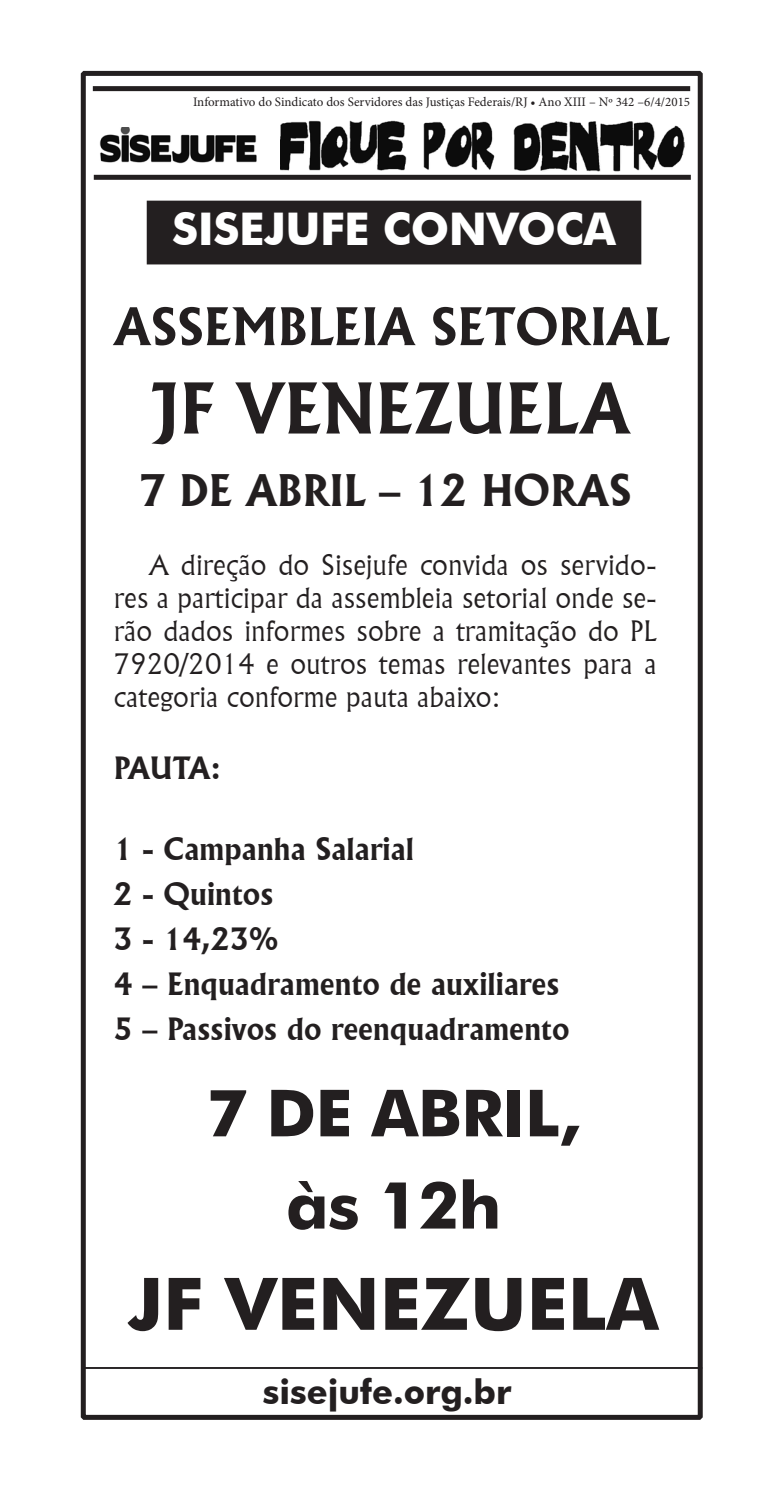
<style>
.page{position:relative;width:780px;height:1489px;background:#fff}
.page>*{position:absolute;margin:0;border:0;box-sizing:border-box;transform-origin:0 0}
.Texto{font:700 72.5px "Futura BT";color:#231f20}
.Titulo{font:700 67.5px "Flareserif 821 BT";color:#231f20}
.Texto-2{font:700 65px "Futura BT";letter-spacing:-.01em;color:#231f20}
.Titulo-2{font:700 50px "Flareserif 821 BT";color:#231f20}
.t1{font:700 45px "Futura BT";letter-spacing:-.01em;color:#fff}
.t2{font:700 42.5px "Flareserif 821 BT";color:#231f20}
.t3{font:700 34.25px "Futura BT";color:#231f20}
.t4{font:700 30px "Flareserif 821 BT";color:#231f20}
.t5{font:300 27.5px/33px "Flareserif 821 BT";color:#231f20;text-align:justify}
.t6{font:13px "Minion Pro";color:#231f20}
</style>
<div class="page">
<div style="left:81px;top:71px;width:621px;height:1348px;border:5px solid #231f20"></div>
<div style="left:94px;top:175px;width:596px;height:5px;background:#231f20"></div>
<hr style="left:83px;top:1366px;width:619px;height:2px;background:#231f20">
<div style="left:93px;top:86px;width:597px;height:5px;background:#231f20"></div>
<img style="left:280px;top:120px;width:404px;height:51px">
<img style="left:99px;top:127px;width:158px;height:37px">
<div style="left:148px;top:202px;width:492px;height:61px;background:#231f20"></div>
<div style="left:147px;top:201px;width:494px;height:63px;border:2px solid #231f20"></div>
<p class="t6" style="left:193px;top:93px;width:498px">Informativo do Sindicato dos Servidores das Justiças Federais/RJ • Ano XIII – Nº 342 –6/4/2015</p>
<p class="t1" style="left:172px;top:202px;width:445px">SISEJUFE CONVOCA</p>
<p class="Titulo-2" style="left:114px;top:296px;width:556px">ASSEMBLEIA SETORIAL</p>
<p class="Titulo" style="left:153px;top:367px;width:478px">JF VENEZUELA</p>
<p class="t2" style="left:139px;top:464px;width:494px">7 DE ABRIL – 12 HORAS</p>
<p class="t5" style="left:114px;top:548px;width:544px;text-indent:35px">A direção do Sisejufe convida os servido&shy;res a participar da assembleia setorial onde se&shy;rão dados informes sobre a tramitação do PL 7920/2014 e outros temas relevantes para a categoria conforme pauta abaixo:</p>
<p class="t4" style="left:114px;top:749px;width:109px">PAUTA:</p>
<p class="t4" style="left:114px;top:830px;width:301px">1 - Campanha Salarial</p>
<p class="t4" style="left:114px;top:875px;width:161px">2 - Quintos</p>
<p class="t4" style="left:114px;top:920px;width:166px">3 - 14,23%</p>
<p class="t4" style="left:114px;top:965px;width:447px">4 – Enquadramento de auxiliares</p>
<p class="t4" style="left:114px;top:1010px;width:457px">5 – Passivos do reenquadramento</p>
<p class="Texto-2" style="left:207px;top:1073px;width:375px">7 DE ABRIL,</p>
<p class="Texto-2" style="left:286px;top:1165px;width:217px">às 12h</p>
<p class="Texto" style="left:128px;top:1259px;width:532px">JF VENEZUELA</p>
<p class="t3" style="left:263px;top:1370px;width:250px">sisejufe.org.br</p>
</div>
